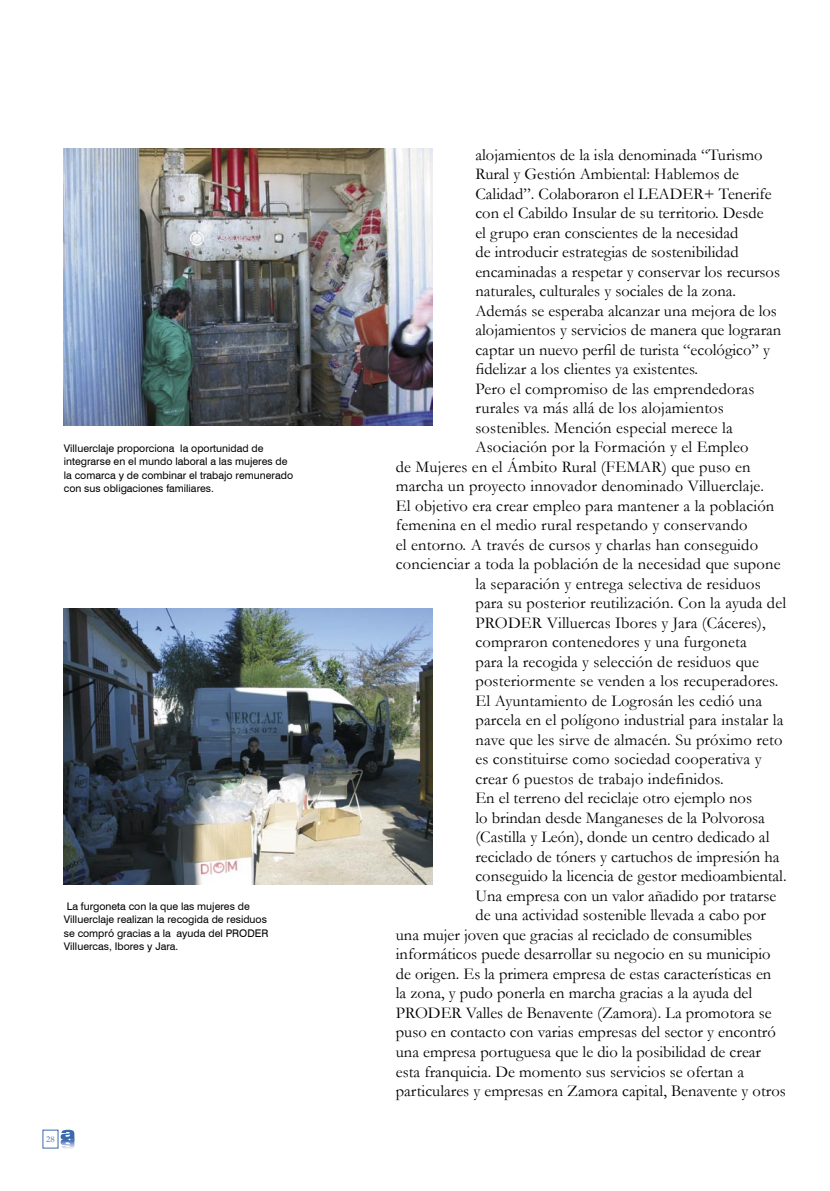
<style>
.page{position:relative;width:830px;height:1191px;background:#fff}
.page>*{position:absolute;margin:0;border:0;box-sizing:border-box;transform-origin:0 0}
.Texto_general{font:16.5px/19.5px "Garamond";color:#000}
.Pie_de_Fotos{font:10.5px/13.5px "Swiss 721 BT";color:#000}
.t1{font:9px "Garamond";color:#3c68ae}
</style>
<div class="page">
<svg style="left:61px;top:1129px;width:14px;height:20px"></svg>
<img style="left:64px;top:149px;width:368px;height:276px">
<img style="left:64px;top:608px;width:368px;height:277px">
<p class="Pie_de_Fotos" style="left:64px;top:441px;width:231px">Villuerclaje proporciona la oportunidad de integrarse en el mundo laboral a las mujeres de la comarca y de combinar el trabajo remunerado con sus obligaciones familiares.</p>
<p class="Pie_de_Fotos" style="left:64px;top:899px;width:206px">La furgoneta con la que las mujeres de Villuerclaje realizan la recogida de residuos se compró gracias a la ayuda del PRODER Villuercas, Ibores y Jara.</p>
<p class="t1" style="left:46px;top:1133px;width:10px">28</p>
<p class="Texto_general" style="left:475px;top:144px;width:307px">alojamientos de la isla denominada “Turismo Rural y Gestión Ambiental: Hablemos de Calidad”. Colaboraron el LEADER+ Tenerife con el Cabildo Insular de su territorio. Desde<br>el grupo eran conscientes de la necesidad<br>de introducir estrategias de sostenibilidad encaminadas a respetar y conservar los recursos naturales, culturales y sociales de la zona.<br>Además se esperaba alcanzar una mejora de los alojamientos y servicios de manera que lograran captar un nuevo perfil de turista “ecológico” y fidelizar a los clientes ya existentes.</p>
<p class="Texto_general" style="left:475px;top:378px;width:280px">Pero el compromiso de las emprendedoras</p>
<p class="Texto_general" style="left:475px;top:398px;width:250px">rurales va más allá de los alojamientos</p>
<p class="Texto_general" style="left:475px;top:417px;width:259px">sostenibles. Mención especial merece la</p>
<p class="Texto_general" style="left:475px;top:437px;width:274px">Asociación por la Formación y el Empleo</p>
<p class="Texto_general" style="left:395px;top:456px;width:356px">de Mujeres en el Ámbito Rural (FEMAR) que puso en</p>
<p class="Texto_general" style="left:395px;top:476px;width:369px">marcha un proyecto innovador denominado Villuerclaje.</p>
<p class="Texto_general" style="left:395px;top:495px;width:380px">El objetivo era crear empleo para mantener a la población</p>
<p class="Texto_general" style="left:395px;top:515px;width:353px">femenina en el medio rural respetando y conservando</p>
<p class="Texto_general" style="left:395px;top:534px;width:363px">el entorno. A través de cursos y charlas han conseguido</p>
<p class="Texto_general" style="left:395px;top:554px;width:386px">concienciar a toda la población de la necesidad que supone</p>
<p class="Texto_general" style="left:475px;top:573px;width:287px">la separación y entrega selectiva de residuos</p>
<p class="Texto_general" style="left:475px;top:593px;width:312px">para su posterior reutilización. Con la ayuda del</p>
<p class="Texto_general" style="left:475px;top:612px;width:292px">PRODER Villuercas Ibores y Jara (Cáceres),</p>
<p class="Texto_general" style="left:475px;top:632px;width:273px">compraron contenedores y una furgoneta</p>
<p class="Texto_general" style="left:475px;top:651px;width:285px">para la recogida y selección de residuos que</p>
<p class="Texto_general" style="left:475px;top:671px;width:304px">posteriormente se venden a los recuperadores.</p>
<p class="Texto_general" style="left:475px;top:690px;width:288px">El Ayuntamiento de Logrosán les cedió una</p>
<p class="Texto_general" style="left:475px;top:710px;width:309px">parcela en el polígono industrial para instalar la</p>
<p class="Texto_general" style="left:475px;top:729px;width:308px">nave que les sirve de almacén. Su próximo reto</p>
<p class="Texto_general" style="left:475px;top:749px;width:287px">es constituirse como sociedad cooperativa y</p>
<p class="Texto_general" style="left:475px;top:768px;width:250px">crear 6 puestos de trabajo indefinidos.</p>
<p class="Texto_general" style="left:475px;top:788px;width:278px">En el terreno del reciclaje otro ejemplo nos</p>
<p class="Texto_general" style="left:475px;top:807px;width:291px">lo brindan desde Manganeses de la Polvorosa</p>
<p class="Texto_general" style="left:475px;top:827px;width:295px">(Castilla y León), donde un centro dedicado al</p>
<p class="Texto_general" style="left:475px;top:846px;width:305px">reciclado de tóners y cartuchos de impresión ha</p>
<p class="Texto_general" style="left:475px;top:866px;width:312px">conseguido la licencia de gestor medioambiental.</p>
<p class="Texto_general" style="left:475px;top:885px;width:302px">Una empresa con un valor añadido por tratarse</p>
<p class="Texto_general" style="left:475px;top:905px;width:292px">de una actividad sostenible llevada a cabo por</p>
<p class="Texto_general" style="left:395px;top:924px;width:358px">una mujer joven que gracias al reciclado de consumibles</p>
<p class="Texto_general" style="left:395px;top:944px;width:376px">informáticos puede desarrollar su negocio en su municipio</p>
<p class="Texto_general" style="left:395px;top:963px;width:377px">de origen. Es la primera empresa de estas características en</p>
<p class="Texto_general" style="left:395px;top:983px;width:358px">la zona, y pudo ponerla en marcha gracias a la ayuda del</p>
<p class="Texto_general" style="left:395px;top:1002px;width:377px">PRODER Valles de Benavente (Zamora). La promotora se</p>
<p class="Texto_general" style="left:395px;top:1022px;width:381px">puso en contacto con varias empresas del sector y encontró</p>
<p class="Texto_general" style="left:395px;top:1041px;width:366px">una empresa portuguesa que le dio la posibilidad de crear</p>
<p class="Texto_general" style="left:395px;top:1061px;width:349px">esta franquicia. De momento sus servicios se ofertan a</p>
<p class="Texto_general" style="left:395px;top:1080px;width:391px">particulares y empresas en Zamora capital, Benavente y otros</p>
</div>
